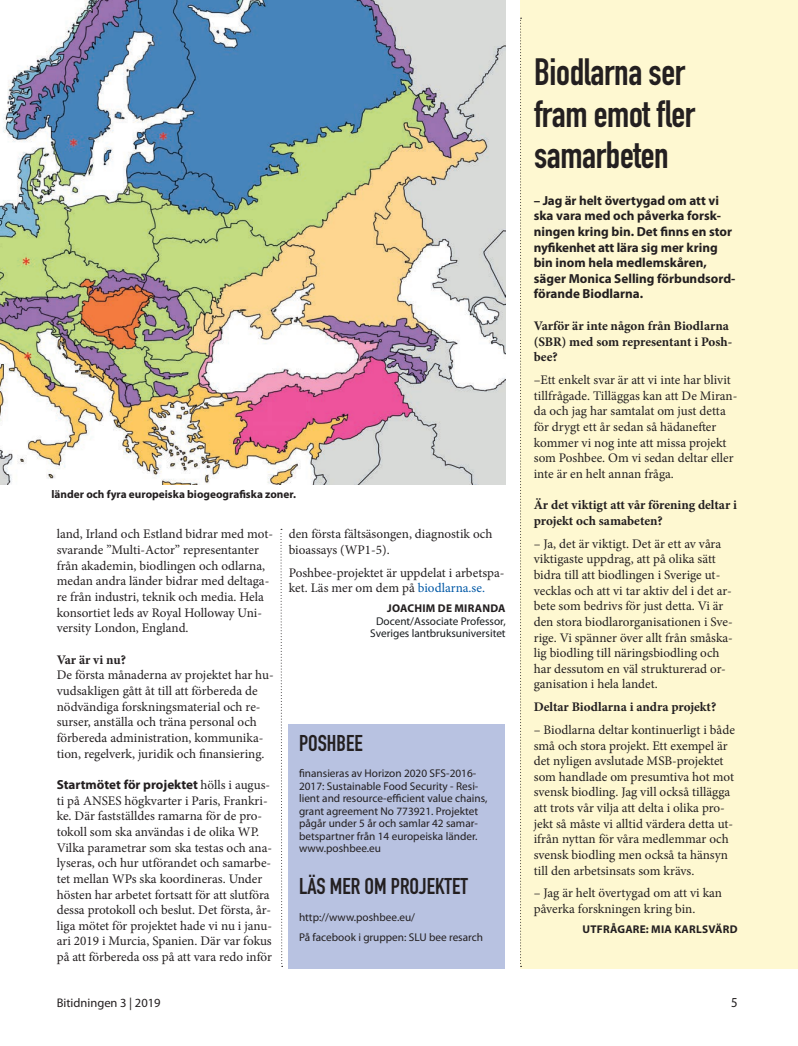
<style>
.page{position:relative;width:798px;height:1046px;background:#fff}
.page>*{position:absolute;margin:0;border:0;box-sizing:border-box;transform-origin:0 0}
.t1{font:37.5px/41.2px "DIN Engschrift Std";letter-spacing:-.01em;color:#231f20}
.t2{font:22.5px "DIN Engschrift Std";color:#231f20}
.t3{font:13.75px "Myriad Pro";color:#231f20;scale:.92 1}
.t4{font:13.12px/15.6px "Minion Pro";color:#231f20}
.t5{font:700 13.12px/15.6px "Myriad Pro";color:#231f20}
.t6{font:700 13.12px/15.6px "Minion Pro";letter-spacing:-.005em;color:#231f20}
.t7{font:12.5px "Myriad Pro";color:#231f20}
.t8{font:11.25px/12.5px "Myriad Pro";color:#231f20}
.t9{font:700 11.25px "Myriad Pro";letter-spacing:.005em;color:#231f20}
.t10{font:11.25px/12.5px "Myriad Pro";color:#181c1f;text-align:center}
.s1{font-family:"Minion Pro";font-weight:400}
.s2{color:#0158a6}
</style>
<div class="page">
<img style="left:0;top:0;width:505px;height:484px">
<svg style="left:280px;top:529px;width:3px;height:437px"></svg>
<div style="left:520px;top:0;width:277px;height:967px;background:#fef8d1"></div>
<svg style="left:520px;top:18px;width:1px;height:948px"></svg>
<div style="left:288px;top:723px;width:217px;height:245px;background:#b8c2e1"></div>
<p class="t9" style="left:51px;top:487px;width:246px">länder och fyra europeiska biogeografiska zoner.</p>
<p class="t4" style="left:57px;top:526px;width:218px">land, Irland och Estland bidrar med mot&shy;svarande ”Multi-Actor” representanter från akademin, biodlingen och odlarna, medan andra länder bidrar med deltaga&shy;re från industri, teknik och media. Hela konsortiet leds av Royal Holloway Uni&shy;versity London, England.</p>
<p class="t6" style="left:57px;top:651px;width:71px">Var är vi nu?</p>
<p class="t4" style="left:57px;top:667px;width:218px">De första månaderna av projektet har hu&shy;vudsakligen gått åt till att förbereda de nödvändiga forskningsmaterial och re&shy;surser, anställa och träna personal och förbereda administration, kommunika&shy;tion, regelverk, juridik och finansiering.</p>
<p class="t5" style="left:57px;top:776px;width:215px">Startmötet för projektet <span class="s1">hölls i augus-</span></p>
<p class="t4" style="left:57px;top:792px;width:217px">ti på ANSES högkvarter i Paris, Frankri&shy;ke. Där fastställdes ramarna för de pro&shy;tokoll som ska användas i de olika WP.<br>Vilka parametrar som ska testas och ana&shy;lyseras, och hur utförandet och samarbe&shy;tet mellan WPs ska koordineras. Under hösten har arbetet fortsatt för att slutföra dessa protokoll och beslut. Det första, år&shy;liga mötet för projektet hade vi nu i janu&shy;ari 2019 i Murcia, Spanien. Där var fokus på att förbereda oss på att vara redo inför</p>
<p class="t4" style="left:288px;top:526px;width:205px">den första fältsäsongen, diagnostik och bioassays (WP1-5).</p>
<p class="t4" style="left:288px;top:564px;width:217px">Poshbee-projektet är uppdelat i arbetspa&shy;ket. Läs mer om dem på <span class="s2">biodlarna.se.</span></p>
<p class="t9" style="left:387px;top:601px;width:120px">JOACHIM DE MIRANDA</p>
<p class="t10" style="left:370px;top:614px;width:137px">Docent/Associate Professor,<br>Sveriges lantbruksuniversitet</p>
<h2 class="t2" style="left:299px;top:729px;width:65px">POSHBEE</h2>
<p class="t8" style="left:299px;top:766px;width:190px">finansieras av Horizon 2020 SFS-2016- 2017: Sustainable Food Security - Resi&shy;lient and resource-efficient value chains, grant agreement No 773921. Projektet pågår under 5 år och samlar 42 samar&shy;betspartner från 14 europeiska länder. www.poshbee.eu</p>
<h2 class="t2" style="left:299px;top:873px;width:170px">LÄS MER OM PROJEKTET</h2>
<p class="t8" style="left:299px;top:907px;width:185px;line-height:19.6px">http://www.poshbee.eu/<br>På facebook i gruppen: SLU bee resarch</p>
<h1 class="t1" style="left:534px;top:52px;width:163px">Biodlarna ser fram emot fler samarbeten</h1>
<p class="t5" style="left:533px;top:192px;width:203px">– Jag är helt övertygad om att vi ska vara med och påverka forsk&shy;ningen kring bin. Det finns en stor nyfikenhet att lära sig mer kring bin inom hela medlemskåren, säger Monica Selling förbundsord&shy;förande Biodlarna.</p>
<p class="t6" style="left:533px;top:318px;width:200px">Varför är inte någon från Biodlarna (SBR) med som representant i Posh&shy;bee?</p>
<p class="t4" style="left:533px;top:372px;width:205px">–Ett enkelt svar är att vi inte har blivit tillfrågade. Tilläggas kan att De Miran&shy;da och jag har samtalat om just detta för drygt ett år sedan så hädanefter kommer vi nog inte att missa projekt som Poshbee. Om vi sedan deltar eller inte är en helt annan fråga.</p>
<p class="t6" style="left:533px;top:497px;width:205px">Är det viktigt att vår förening deltar i projekt och samabeten?</p>
<p class="t4" style="left:533px;top:535px;width:201px">– Ja, det är viktigt. Det är ett av våra viktigaste uppdrag, att på olika sätt bidra till att biodlingen i Sverige ut&shy;vecklas och att vi tar aktiv del i det ar&shy;bete som bedrivs för just detta. Vi är den stora biodlarorganisationen i Sve&shy;rige. Vi spänner över allt från småska&shy;lig biodling till näringsbiodling och har dessutom en väl strukturerad or&shy;ganisation i hela landet.</p>
<p class="t6" style="left:533px;top:698px;width:184px">Deltar Biodlarna i andra projekt?</p>
<p class="t4" style="left:533px;top:721px;width:202px">– Biodlarna deltar kontinuerligt i både små och stora projekt. Ett exempel är det nyligen avslutade MSB-projektet som handlade om presumtiva hot mot svensk biodling. Jag vill också tillägga att trots vår vilja att delta i olika pro&shy;jekt så måste vi alltid värdera detta ut&shy;ifrån nyttan för våra medlemmar och svensk biodling men också ta hänsyn till den arbetsinsats som krävs.</p>
<p class="t4" style="left:533px;top:885px;width:190px">– Jag är helt övertygad om att vi kan påverka forskningen kring bin.</p>
<p class="t9" style="left:582px;top:921px;width:156px">UTFRÅGARE: MIA KARLSVÄRD</p>
<p class="t7" style="left:57px;top:994px;width:105px">Bitidningen 3 | 2019</p>
<p class="t3" style="left:731px;top:993px;width:9px">5</p>
</div>
